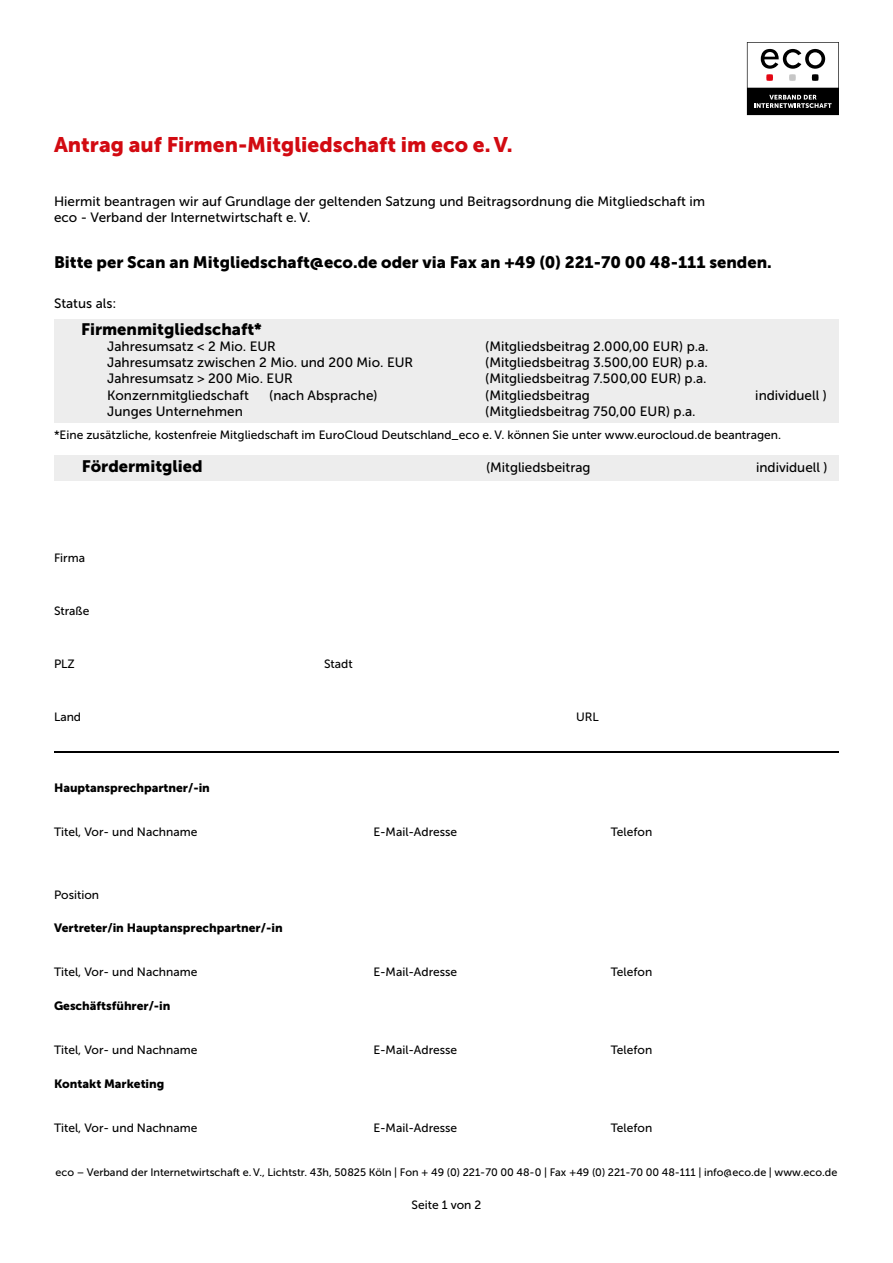
<style>
.page{position:relative;width:893px;height:1263px;background:#fff}
.page>*{position:absolute;margin:0;border:0;box-sizing:border-box;transform-origin:0 0}
.t1{font:21px "Museo Sans 900";color:#d20a11}
.t2{font:16.5px "Museo Sans 900";color:#000}
.t3{font:13.5px/16.2px "Museo Sans 500";color:#000}
.t4{font:12px "Museo Sans 500";color:#000}
.t5{font:12px "Museo Sans 900";color:#000}
.t6{font:10.8px "Museo Sans 500";color:#000}
</style>
<div class="page">
<svg style="left:747px;top:42px;width:92px;height:73px"></svg>
<div style="left:54px;top:455px;width:785px;height:26px;background:#ededed"></div>
<div style="left:54px;top:319px;width:785px;height:103px;background:#ededed"></div>
<hr style="left:54px;top:752px;width:785px;height:1px;background:#000">
<h1 class="t1" style="left:54px;top:133px;width:460px">Antrag auf Firmen-Mitgliedschaft im eco e. V.</h1>
<p class="t3" style="left:54px;top:193px;width:653px">Hiermit beantragen wir auf Grundlage der geltenden Satzung und Beitragsordnung die Mitgliedschaft im eco - Verband der Internetwirtschaft e. V.</p>
<p class="t2" style="left:54px;top:252px;width:719px">Bitte per Scan an Mitgliedschaft@eco.de oder via Fax an +49 (0) 221-70 00 48-111 senden.</p>
<p class="t3" style="left:54px;top:295px;width:64px">Status als:</p>
<p class="t2" style="left:81px;top:320px;width:182px">Firmenmitgliedschaft*</p>
<p class="t3" style="left:107px;top:338px;width:170px">Jahresumsatz &lt; 2 Mio. EUR</p>
<p class="t3" style="left:485px;top:338px;width:225px">(Mitgliedsbeitrag 2.000,00 EUR) p.a.</p>
<p class="t3" style="left:107px;top:354px;width:307px">Jahresumsatz zwischen 2 Mio. und 200 Mio. EUR</p>
<p class="t3" style="left:485px;top:354px;width:224px">(Mitgliedsbeitrag 3.500,00 EUR) p.a.</p>
<p class="t3" style="left:107px;top:371px;width:187px">Jahresumsatz &gt; 200 Mio. EUR</p>
<p class="t3" style="left:485px;top:371px;width:223px">(Mitgliedsbeitrag 7.500,00 EUR) p.a.</p>
<p class="t3" style="left:107px;top:387px;width:143px">Konzernmitgliedschaft</p>
<p class="t3" style="left:269px;top:387px;width:110px">(nach Absprache)</p>
<p class="t3" style="left:485px;top:387px;width:106px">(Mitgliedsbeitrag</p>
<p class="t3" style="left:755px;top:387px;width:73px">individuell )</p>
<p class="t3" style="left:107px;top:403px;width:137px">Junges Unternehmen</p>
<p class="t3" style="left:485px;top:403px;width:212px">(Mitgliedsbeitrag 750,00 EUR) p.a.</p>
<p class="t4" style="left:54px;top:428px;width:729px">*Eine zusätzliche, kostenfreie Mitgliedschaft im EuroCloud Deutschland_eco e. V. können Sie unter www.eurocloud.de beantragen.</p>
<p class="t2" style="left:82px;top:457px;width:122px">Fördermitglied</p>
<p class="t3" style="left:486px;top:459px;width:106px">(Mitgliedsbeitrag</p>
<p class="t3" style="left:756px;top:459px;width:73px">individuell )</p>
<p class="t4" style="left:54px;top:551px;width:33px">Firma</p>
<p class="t4" style="left:54px;top:605px;width:37px">Straße</p>
<p class="t4" style="left:54px;top:657px;width:22px">PLZ</p>
<p class="t4" style="left:324px;top:657px;width:30px">Stadt</p>
<p class="t4" style="left:54px;top:710px;width:29px">Land</p>
<p class="t4" style="left:576px;top:710px;width:24px">URL</p>
<p class="t5" style="left:54px;top:781px;width:157px">Hauptansprechpartner/-in</p>
<p class="t4" style="left:54px;top:826px;width:145px">Titel, Vor- und Nachname</p>
<p class="t4" style="left:374px;top:826px;width:85px">E-Mail-Adresse</p>
<p class="t4" style="left:611px;top:826px;width:43px">Telefon</p>
<p class="t4" style="left:54px;top:888px;width:47px">Position</p>
<p class="t5" style="left:54px;top:921px;width:230px">Vertreter/in Hauptansprechpartner/-in</p>
<p class="t4" style="left:54px;top:966px;width:145px">Titel, Vor- und Nachname</p>
<p class="t4" style="left:374px;top:966px;width:85px">E-Mail-Adresse</p>
<p class="t4" style="left:611px;top:966px;width:43px">Telefon</p>
<p class="t5" style="left:54px;top:999px;width:118px">Geschäftsführer/-in</p>
<p class="t4" style="left:54px;top:1043px;width:145px">Titel, Vor- und Nachname</p>
<p class="t4" style="left:374px;top:1043px;width:85px">E-Mail-Adresse</p>
<p class="t4" style="left:611px;top:1043px;width:43px">Telefon</p>
<p class="t5" style="left:54px;top:1077px;width:112px">Kontakt Marketing</p>
<p class="t4" style="left:54px;top:1121px;width:145px">Titel, Vor- und Nachname</p>
<p class="t4" style="left:374px;top:1121px;width:85px">E-Mail-Adresse</p>
<p class="t4" style="left:611px;top:1121px;width:43px">Telefon</p>
<p class="t6" style="left:56px;top:1166px;width:783px">eco – Verband der Internetwirtschaft e. V., Lichtstr. 43h, 50825 Köln | Fon + 49 (0) 221-70 00 48-0 | Fax +49 (0) 221-70 00 48-111 | info@eco.de | www.eco.de</p>
<p class="t4" style="left:412px;top:1198px;width:71px">Seite 1 von 2</p>
</div>
